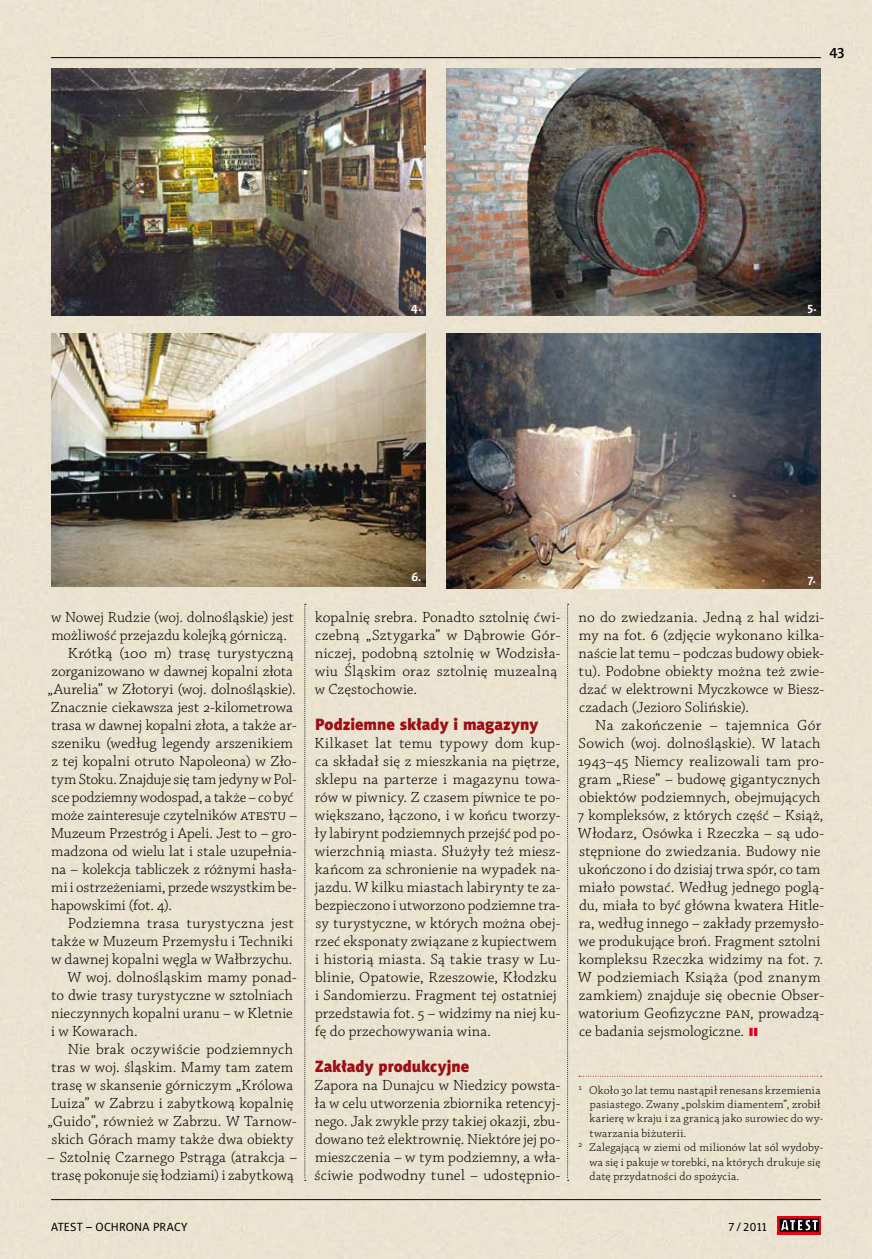
<style>
.page{position:relative;width:872px;height:1259px;background:#eae3d0}
.page>*{position:absolute;margin:0;border:0;box-sizing:border-box;transform-origin:0 0}
.t1{font:16.5px "Naomi Sans EFN Black";color:#9d0d16}
.t2{font:300 15.45px/18px "Chaparral Pro";letter-spacing:.01em;color:#000}
.t3{font:300 15.45px "Chaparral Pro";letter-spacing:-.01em;color:#000}
.t4{font:300 15.45px "Chaparral Pro";letter-spacing:.03em;color:#000}
.t5{font:15px "Naomi Sans EFN Medium";color:#000}
.t6{font:300 12px "Chaparral Pro";letter-spacing:.015em;color:#000}
.t7{font:12px "Naomi Sans EFN";letter-spacing:.02em;color:#000}
.t8{font:700 12px "Naomi Sans EFN";color:#fff}
</style>
<div class="page">
<hr style="left:51px;top:1199px;width:770px;height:1px;background:#000">
<hr style="left:51px;top:57px;width:770px;height:1px;background:#000">
<svg style="left:777px;top:1216px;width:44px;height:18px"></svg>
<svg style="left:780px;top:1219px;width:38px;height:12px"></svg>
<svg style="left:579px;top:1075px;width:242px;height:1px"></svg>
<svg style="left:749px;top:1027px;width:8px;height:9px"></svg>
<svg style="left:304px;top:604px;width:2px;height:577px"></svg>
<svg style="left:567px;top:604px;width:1px;height:577px"></svg>
<img style="left:51px;top:334px;width:374px;height:252px">
<img style="left:446px;top:69px;width:375px;height:247px">
<img style="left:446px;top:334px;width:375px;height:254px">
<img style="left:51px;top:69px;width:374px;height:247px">
<p class="t5" style="left:829px;top:44px;width:17px">43</p>
<p class="t8" style="left:411px;top:300px;width:12px">4.</p>
<p class="t8" style="left:807px;top:300px;width:11px">5.</p>
<p class="t2" style="left:51px;top:609px;width:244px">w Nowej Rudzie (woj. dolnośląskie) jest</p>
<p class="t2" style="left:51px;top:627px;width:237px">możliwość przejazdu kolejką górniczą.</p>
<p class="t2" style="left:68px;top:645px;width:227px">Krótką (100 m) trasę turystyczną</p>
<p class="t2" style="left:51px;top:663px;width:243px">zorganizowano w dawnej kopalni złota</p>
<p class="t2" style="left:47px;top:681px;width:250px">„Aurelia” w Złotoryi (woj. dolnośląskie).</p>
<p class="t2" style="left:51px;top:699px;width:244px">Znacznie ciekawsza jest 2‑kilometrowa</p>
<p class="t2" style="left:51px;top:717px;width:247px">trasa w dawnej kopalni złota, a także ar‑</p>
<p class="t2" style="left:52px;top:735px;width:243px">szeniku (według legendy arszenikiem</p>
<p class="t2" style="left:51px;top:753px;width:247px">z tej kopalni otruto Napoleona) w Zło‑</p>
<p class="t3" style="left:51px;top:771px;width:247px">tym Stoku. Znajduje się tam jedyny w Pol‑</p>
<p class="t3" style="left:52px;top:789px;width:243px">sce podziemny wodospad, a także – co być</p>
<p class="t2" style="left:51px;top:807px;width:247px">może zainteresuje czytelników ATESTU –</p>
<p class="t2" style="left:51px;top:825px;width:247px">Muzeum Przestróg i Apeli. Jest to – gro‑</p>
<p class="t2" style="left:51px;top:843px;width:247px">madzona od wielu lat i stale uzupełnia‑</p>
<p class="t2" style="left:51px;top:861px;width:247px">na – kolekcja tabliczek z różnymi hasła‑</p>
<p class="t2" style="left:51px;top:879px;width:247px">mi i ostrzeżeniami, przede wszystkim be‑</p>
<p class="t2" style="left:51px;top:897px;width:122px">hapowskimi (fot. 4).</p>
<p class="t4" style="left:68px;top:915px;width:227px">Podziemna trasa turystyczna jest</p>
<p class="t2" style="left:51px;top:933px;width:243px">także w Muzeum Przemysłu i Techniki</p>
<p class="t2" style="left:51px;top:951px;width:243px">w dawnej kopalni węgla w Wałbrzychu.</p>
<p class="t2" style="left:67px;top:969px;width:231px">W woj. dolnośląskim mamy ponad‑</p>
<p class="t2" style="left:51px;top:987px;width:243px">to dwie trasy turystyczne w sztolniach</p>
<p class="t2" style="left:51px;top:1005px;width:243px">nieczynnych kopalni uranu – w Kletnie</p>
<p class="t2" style="left:51px;top:1023px;width:88px">i w Kowarach.</p>
<p class="t2" style="left:68px;top:1041px;width:227px">Nie brak oczywiście podziemnych</p>
<p class="t2" style="left:51px;top:1059px;width:243px">tras w woj. śląskim. Mamy tam zatem</p>
<p class="t2" style="left:51px;top:1077px;width:243px">trasę w skansenie górniczym „Królowa</p>
<p class="t2" style="left:51px;top:1095px;width:244px">Luiza” w Zabrzu i zabytkową kopalnię</p>
<p class="t2" style="left:47px;top:1113px;width:251px">„Guido”, również w Zabrzu. W Tarnow‑</p>
<p class="t2" style="left:52px;top:1131px;width:243px">skich Górach mamy także dwa obiekty</p>
<p class="t2" style="left:47px;top:1149px;width:251px">– Sztolnię Czarnego Pstrąga (atrakcja – trasę pokonuje się łodziami) i zabytkową</p>
<p class="t8" style="left:411px;top:570px;width:11px">6.</p>
<p class="t8" style="left:808px;top:572px;width:10px">7.</p>
<p class="t2" style="left:315px;top:609px;width:247px">kopalnię srebra. Ponadto sztolnię ćwi‑ czebną „Sztygarka” w Dąbrowie Gór‑ niczej, podobną sztolnię w Wodzisła‑ wiu Śląskim oraz sztolnię muzealną w Częstochowie.</p>
<p class="t1" style="left:315px;top:714px;width:224px">Podziemne składy i magazyny</p>
<p class="t2" style="left:315px;top:735px;width:247px">Kilkaset lat temu typowy dom kup‑ ca składał się z mieszkania na piętrze, sklepu na parterze i magazynu towa‑ rów w piwnicy. Z czasem piwnice te po‑ większano, łączono, i w końcu tworzy‑ ły labirynt podziemnych przejść pod po‑ wierzchnią miasta. Służyły też miesz‑ kańcom za schronienie na wypadek na‑ jazdu. W kilku miastach labirynty te za‑ bezpieczono i utworzono podziemne tra‑ sy turystyczne, w których można obej‑ rzeć eksponaty związane z kupiectwem i historią miasta. Są takie trasy w Lu‑ blinie, Opatowie, Rzeszowie, Kłodzku i Sandomierzu. Fragment tej ostatniej przedstawia fot. 5 – widzimy na niej ku‑ fę do przechowywania wina.</p>
<p class="t1" style="left:315px;top:1056px;width:156px">Zakłady produkcyjne</p>
<p class="t2" style="left:314px;top:1077px;width:247px;text-align:justify">Zapora na Dunajcu w Niedzicy powsta‑ ła w celu utworzenia zbiornika retencyj‑ nego. Jak zwykle przy takiej okazji, zbu‑ dowano też elektrownię. Niektóre jej po‑ mieszczenia – w tym podziemny, a wła‑ ściwie podwodny tunel – udostępnio‑</p>
<p class="t2" style="left:578px;top:609px;width:247px;text-align:justify">no do zwiedzania. Jedną z hal widzi‑ my na fot. 6 (zdjęcie wykonano kilka‑ naście lat temu – podczas budowy obiek‑ tu). Podobne obiekty można też zwie‑ dzać w elektrowni Myczkowce w Biesz‑ czadach (Jezioro Solińskie).</p>
<p class="t2" style="left:577px;top:717px;width:248px;text-indent:18px">Na zakończenie – tajemnica Gór Sowich (woj. dolnośląskie). W latach 1943–45 Niemcy realizowali tam pro‑ gram „Riese” – budowę gigantycznych obiektów podziemnych, obejmujących 7 kompleksów, z których część – Książ, Włodarz, Osówka i Rzeczka – są udo‑ stępnione do zwiedzania. Budowy nie ukończono i do dzisiaj trwa spór, co tam miało powstać. Według jednego poglą‑ du, miała to być główna kwatera Hitle‑ ra, według innego – zakłady przemysło‑ we produkujące broń. Fragment sztolni kompleksu Rzeczka widzimy na fot. 7.<br>W podziemiach Książa (pod znanym zamkiem) znajduje się obecnie Obser‑ watorium Geofizyczne PAN, prowadzą‑ ce badania sejsmologiczne.</p>
<p class="t6" style="left:578px;top:1083px;width:244px"><sup>1</sup> Około 30 lat temu nastąpił renesans krzemienia</p>
<p class="t6" style="left:590px;top:1097px;width:232px">pasiastego. Zwany „polskim diamentem”, zrobił</p>
<p class="t6" style="left:589px;top:1112px;width:235px">karierę w kraju i za granicą jako surowiec do wy‑</p>
<p class="t6" style="left:589px;top:1126px;width:98px">twarzania biżuterii.</p>
<p class="t6" style="left:578px;top:1141px;width:246px"><sup>2</sup> Zalegającą w ziemi od milionów lat sól wydoby‑</p>
<p class="t6" style="left:589px;top:1155px;width:233px">wa się i pakuje w torebki, na których drukuje się</p>
<p class="t6" style="left:589px;top:1169px;width:151px">datę przydatności do spożycia.</p>
<p class="t7" style="left:51px;top:1220px;width:138px">ATEST – OCHRONA PRACY</p>
<p class="t7" style="left:728px;top:1220px;width:40px">7 / 2011</p>
</div>
